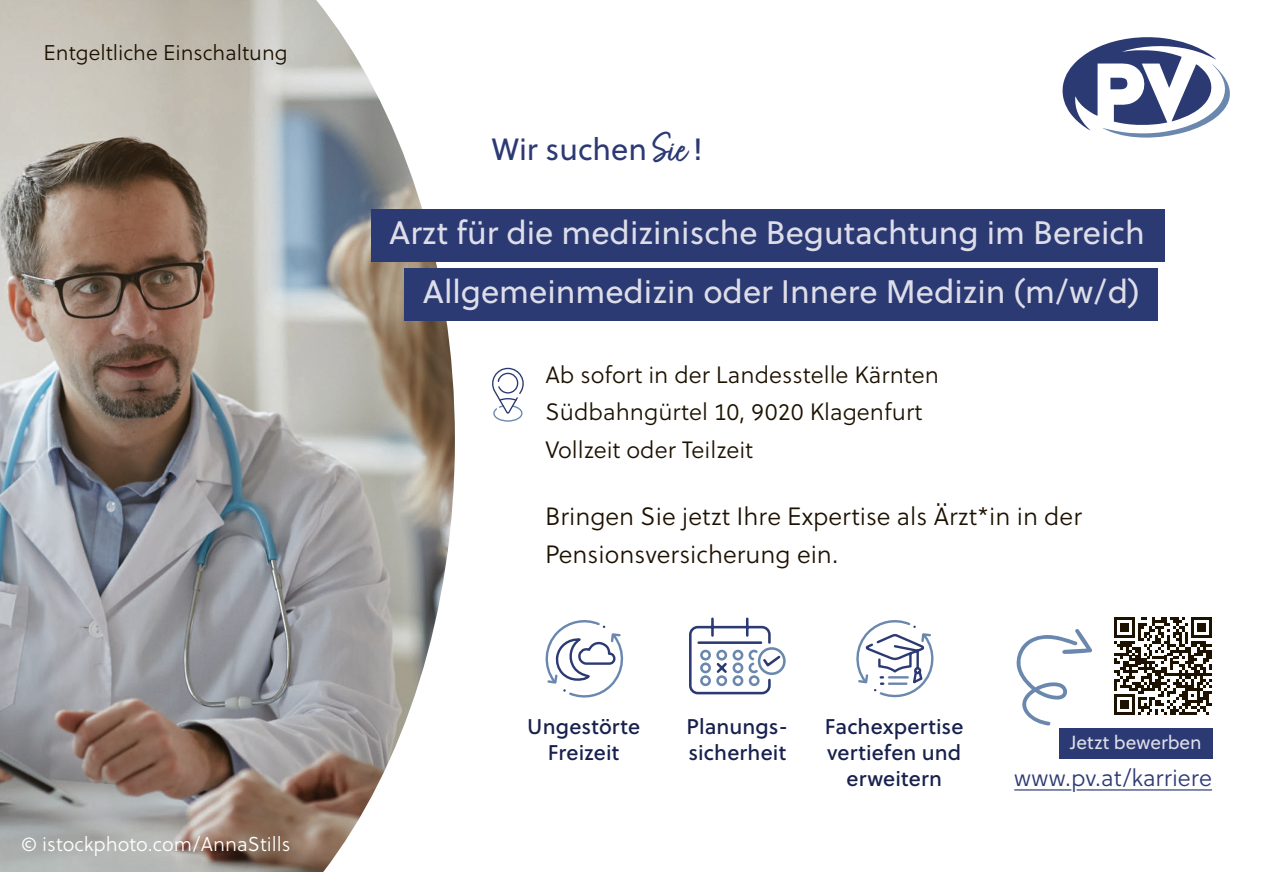
<style>
.page{position:relative;width:1276px;height:872px;background:#fff}
.page>*{position:absolute;margin:0;border:0;box-sizing:border-box;transform-origin:0 0}
.t1{font:46px "Fave Script Pro";color:#2c3a74}
.H3_-_Überschrift_3{font:32.5px "Soleil";color:#dedee9}
.H3_-_Überschrift_3-2{font:30.75px "Soleil";color:#2c3a74}
.P_-_Fließtext{font:300 25px/37.5px "Soleil";color:#1d1100}
.P_-_Fließtext-2{font:300 23.5px/37.5px "Soleil";color:#1d1100}
.P_-_Fließtext-3{font:300 23.5px "Soleil";color:#2c3a74}
.Absatzformat_1{font:21.25px/26px "Soleil";letter-spacing:.01em;color:#18204e;text-align:center}
.P_-_Fließtext-4{font:300 21.25px "Soleil";color:#1d1100}
.t2{font:300 20px "Soleil";color:#fff}
.H4_-_Überschrift_4{font:19px "Soleil";color:#dedee9}
.s1{color:#fff}
</style>
<div class="page">
<img style="left:0;top:0;width:455px;height:872px">
<div style="left:404px;top:268px;width:753px;height:52px;background:#2c3a74"></div>
<div style="left:372px;top:209px;width:793px;height:52px;background:#2c3a74"></div>
<svg style="left:856px;top:620px;width:78px;height:78px"></svg>
<svg style="left:1062px;top:37px;width:168px;height:101px"></svg>
<svg style="left:1114px;top:617px;width:97px;height:97px"></svg>
<svg style="left:1016px;top:629px;width:76px;height:97px"></svg>
<hr style="left:1014px;top:789px;width:198px;height:1px;background:#2c3a74">
<div style="left:1059px;top:728px;width:153px;height:31px;background:#2c3a74"></div>
<svg style="left:492px;top:367px;width:32px;height:55px"></svg>
<svg style="left:689px;top:617px;width:97px;height:78px"></svg>
<svg style="left:545px;top:620px;width:79px;height:78px"></svg>
<p class="P_-_Fließtext-4" style="left:44px;top:39px;width:245px">Entgeltliche Einschaltung</p>
<p class="t2" style="left:21px;top:831px;width:271px">© istockphoto.com/AnnaStills</p>
<p class="t1" style="left:652px;top:124px;width:37px">Sie</p>
<h3 class="H3_-_Überschrift_3-2" style="left:492px;top:130px;width:157px">Wir suchen</h3>
<h3 class="H3_-_Überschrift_3-2" style="left:693px;top:130px;width:11px">!</h3>
<h3 class="H3_-_Überschrift_3" style="left:389px;top:212px;width:757px">Arzt für die medizinische Begutachtung im Bereich</h3>
<h3 class="H3_-_Überschrift_3" style="left:423px;top:271px;width:718px">Allgemeinmedizin oder Innere Medizin (m/w/d)</h3>
<p class="P_-_Fließtext-2" style="left:545px;top:356px;width:395px">Ab sofort in der Landesstelle Kärnten<br>Südbahngürtel 10, 9020 Klagenfurt<br>Vollzeit oder Teilzeit</p>
<p class="P_-_Fließtext" style="left:545px;top:498px;width:538px">Bringen Sie jetzt Ihre Expertise als Ärzt*in in der<br>Pensionsversicherung ein.</p>
<p class="Absatzformat_1" style="left:527px;top:714px;width:114px">Ungestörte<br>Freizeit</p>
<p class="Absatzformat_1" style="left:686px;top:714px;width:103px;text-align:left">Planungs&shy;sicherheit</p>
<p class="Absatzformat_1" style="left:825px;top:714px;width:140px">Fachexpertise vertiefen und erweitern</p>
<h4 class="H4_-_Überschrift_4" style="left:1070px;top:730px;width:133px">Jetzt bewerben</h4>
<p class="P_-_Fließtext-3" style="left:1014px;top:763px;width:199px">www.<span class="s1">p</span>v.at/karriere</p>
</div>
